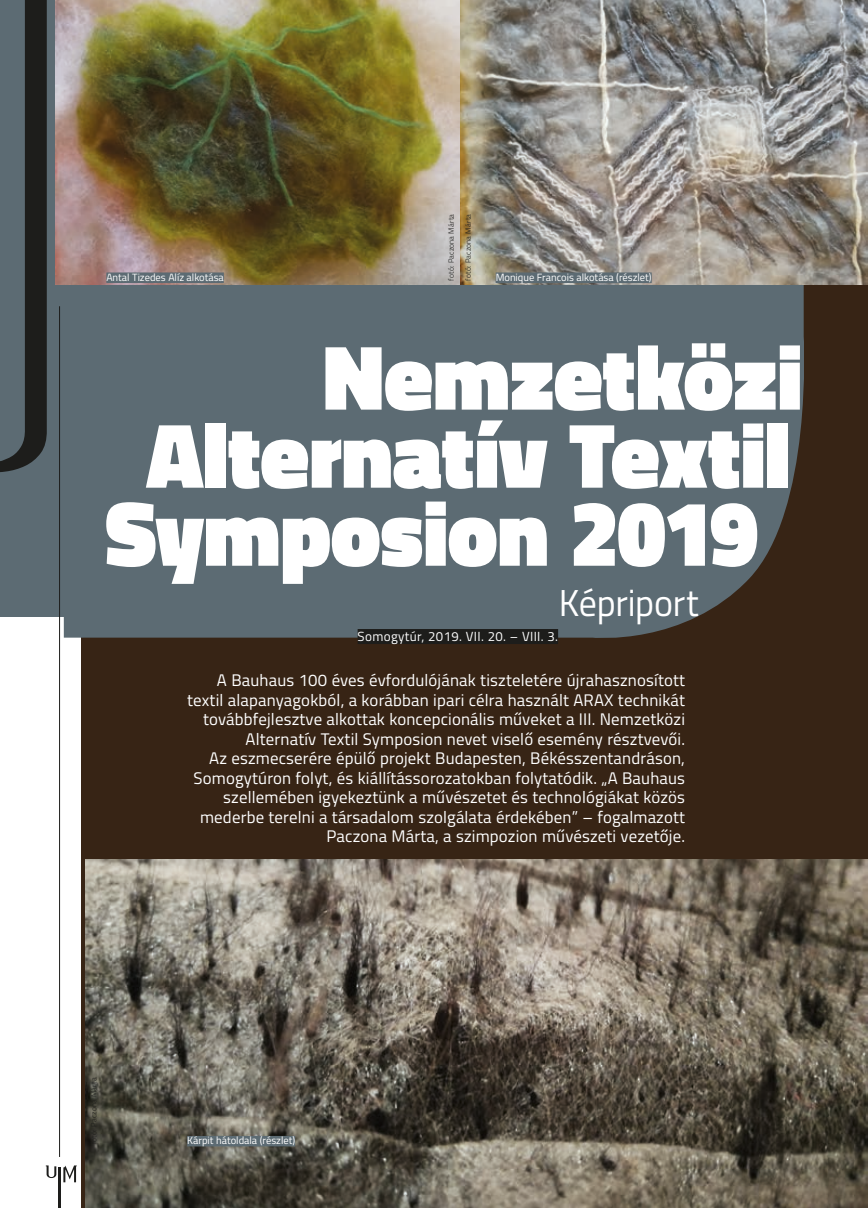
<style>
.page{position:relative;width:868px;height:1208px;background:#fff}
.page>*{position:absolute;margin:0;border:0;box-sizing:border-box;transform-origin:0 0}
.t1{font:900 93px "Titillium";letter-spacing:-.005em;color:#fff;scale:.96 1}
.t2{font:37.5px "Titillium";letter-spacing:-.01em;color:#fff;scale:.96 1}
.t3{font:16.8px/19.5px "Titillium";letter-spacing:.01em;color:#fff;text-align:right}
.t4{font:13.2px "Titillium";letter-spacing:.025em;color:#fff}
.t5{font:10.5px "Titillium";color:#fff}
.t6{font:300 7.5px "Titillium";letter-spacing:.025em;color:#1d1d1b}
</style>
<div class="page">
<svg style="left:46px;top:1165px;width:10px;height:13px"></svg>
<hr style="left:59px;top:1167px;width:2px;height:41px;background:#1d1d1b">
<svg style="left:63px;top:1165px;width:14px;height:17px"></svg>
<div style="left:0;top:0;width:64px;height:617px;background:#5c6b73"></div>
<div style="left:81px;top:0;width:786px;height:1208px;background:#372415"></div>
<hr style="left:59px;top:306px;width:1px;height:851px;background:#1d1d1b">
<svg style="left:0;top:0;width:47px;height:472px"></svg>
<img style="left:85px;top:859px;width:782px;height:349px">
<div style="left:64px;top:285px;width:740px;height:353px;background:#5c6b73"></div>
<div style="left:357px;top:629px;width:201px;height:15px;background:#1d1d1b"></div>
<img style="left:459px;top:0;width:408px;height:285px">
<img style="left:55px;top:0;width:404px;height:285px">
<div style="left:106px;top:272px;width:118px;height:11px;background:#5c6b73"></div>
<div style="left:495px;top:272px;width:156px;height:11px;background:#5c6b73"></div>
<div style="left:187px;top:1136px;width:108px;height:10px;background:#5c6b73"></div>
<p class="t6" style="left:445px;top:281px;width:68px;rotate:-90deg">fotó: Paczona Márta</p>
<p class="t6" style="left:462px;top:281px;width:68px;rotate:-90deg">fotó: Paczona Márta</p>
<p class="t5" style="left:106px;top:269px;width:119px">Antal Tizedes Alíz alkotása</p>
<p class="t5" style="left:495px;top:269px;width:157px">Monique Francois alkotása (részlet)</p>
<h1 class="t1" style="left:323px;top:309px;width:501px">Nemzetközi</h1>
<h1 class="t1" style="left:146px;top:387px;width:672px">Alternatív Textil</h1>
<h1 class="t1" style="left:105px;top:465px;width:682px">Symposion 2019</h1>
<h2 class="t2" style="left:559px;top:575px;width:147px">Képriport</h2>
<p class="t4" style="left:357px;top:627px;width:202px">Somogytúr, 2019. VII. 20. – VIII. 3.</p>
<p class="t3" style="left:187px;top:669px;width:499px">A Bauhaus 100 éves évfordulójának tiszteletére újrahasznosított textil alapanyagokból, a korábban ipari célra használt ARAX technikát továbbfejlesztve alkottak koncepcionális műveket a III. Nemzetközi Alternatív Textil Symposion nevet viselő esemény résztvevői.<br>Az eszmecserére épülő projekt Budapesten, Békésszentandráson, Somogytúron folyt, és kiállítássorozatokban folytatódik. „A Bauhaus szellemében igyekeztünk a művészetet és technológiákat közös mederbe terelni a társadalom szolgálata érdekében” – fogalmazott Paczona Márta, a szimpozion művészeti vezetője.</p>
<p class="t6" style="left:88px;top:1144px;width:68px;rotate:-90deg">fotó: Paczona Márta</p>
<p class="t5" style="left:187px;top:1132px;width:109px">Kárpit hátoldala (részlet)</p>
</div>
